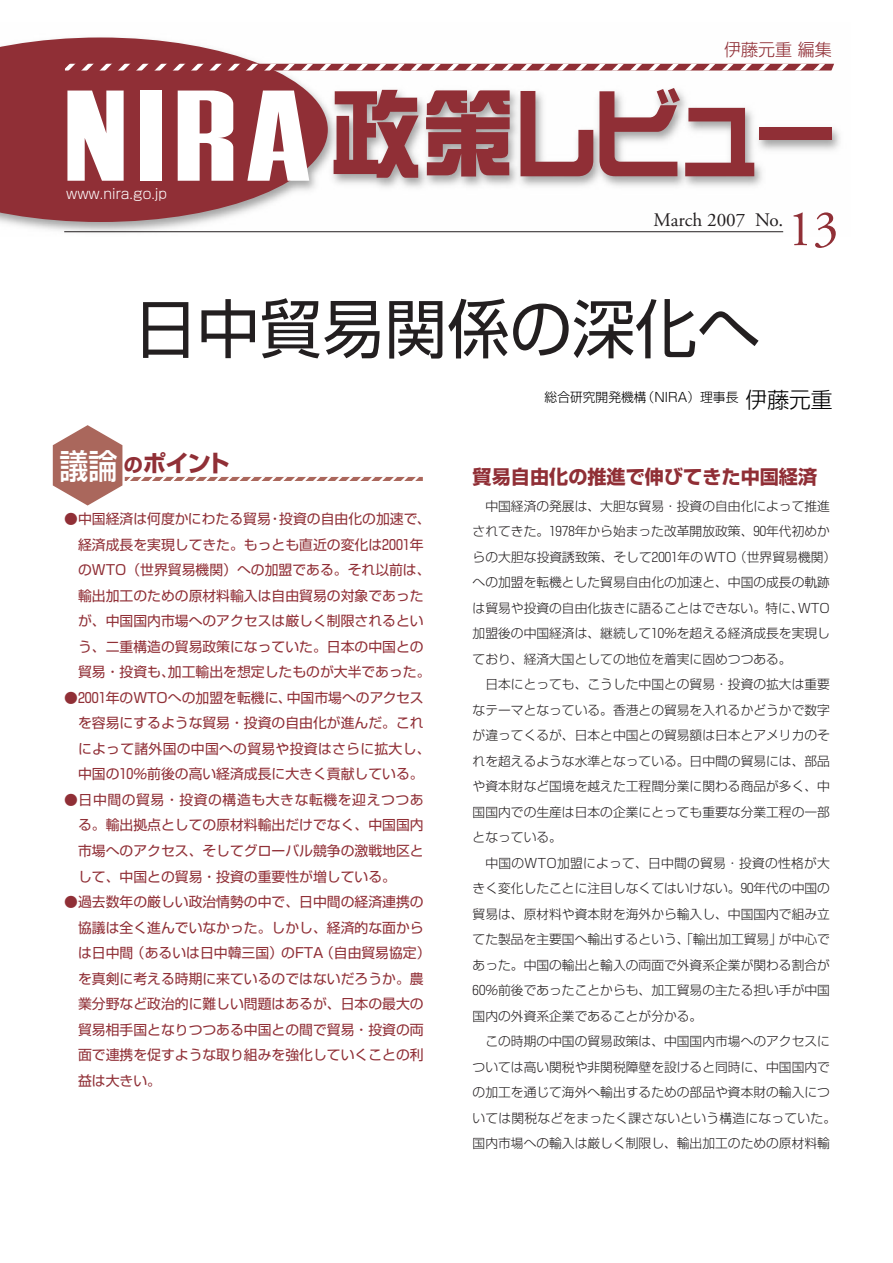
<style>
.page{position:relative;width:893px;height:1263px;background:#fff}
.page>*{position:absolute;margin:0;border:0;box-sizing:border-box;transform-origin:0 0}
.t1{font:63.75px "Shin Go";color:#231f20}
.t2{font:51px "Adobe Garamond";color:#902f36}
.t3{font:700 23.4px "Shin Go";color:#902f36}
.t4{font:300 21.75px "Shin Go";color:#000}
.t5{font:700 19.2px "Shin Go";color:#902f36}
.t6{font:19.2px "Adobe Garamond";color:#231f20}
.t7{font:300 16.95px "Shin Go";color:#902f36}
.t8{font:13.8px/25.5px "Shin Go";color:#902f36}
.t9{font:300 13.8px "Shin Go";color:#fff}
.t10{font:300 12.75px/25.5px "Shin Go";color:#231f20;text-align:justify}
.t11{font:300 12.75px "Shin Go";color:#000}
.s1{font-weight:500;font-size:34.05px;color:#fff}
.s2{font-size:19.2px}
.s3{font-family:"Shingo Num"}
</style>
<div class="page">
<img style="left:1px;top:37px;width:839px;height:196px">
<svg style="left:0;top:38px;width:328px;height:184px;fill:#902f36"></svg>
<svg style="left:65px;top:64px;width:769px;height:7px"></svg>
<svg style="left:53px;top:425px;width:370px;height:81px"></svg>
<svg style="left:67px;top:91px;width:57px;height:90px"></svg>
<div style="left:140px;top:91px;width:22px;height:90px;background:#fff"></div>
<svg style="left:178px;top:91px;width:55px;height:90px"></svg>
<svg style="left:247px;top:91px;width:62px;height:90px"></svg>
<svg style="left:333px;top:90px;width:85px;height:88px;background:#a66468"></svg>
<svg style="left:426px;top:90px;width:83px;height:87px;background:#9c5156"></svg>
<svg style="left:520px;top:91px;width:73px;height:85px"></svg>
<svg style="left:599px;top:88px;width:155px;height:88px"></svg>
<div style="left:759px;top:127px;width:72px;height:13px;background:#902f36"></div>
<hr style="left:64px;top:231px;width:719px;height:1px;background:#231f20">
<p class="t9" style="left:66px;top:188px;width:103px">www.nira.go.jp</p>
<h3 class="t7" style="left:724px;top:44px;width:109px">伊藤元重 編集</h3>
<h3 class="t6" style="left:653px;top:213px;width:131px">March 2007 No.</h3>
<h2 class="t2" style="left:787px;top:208px;width:53px">13</h2>
<h1 class="t1" style="left:134px;top:305px;width:627px">日中貿易関係の深化へ</h1>
<h3 class="t3" style="left:59px;top:454px;width:172px"><span class="s1">議論</span> <span class="s2">の</span>ポイント</h3>
<p class="t8" style="left:78px;top:508px;width:354px;text-indent:-14px">●中国経済は何度かにわたる貿易・投資の自由化の加速で、経済成長を実現してきた。もっとも直近の変化は<span class="s3">2001</span>年のWTO（世界貿易機関）への加盟である。それ以前は、輸出加工のための原材料輸入は自由貿易の対象であったが、中国国内市場へのアクセスは厳しく制限されるという、二重構造の貿易政策になっていた。日本の中国との貿易・投資も、加工輸出を想定したものが大半であった。</p>
<p class="t8" style="left:78px;top:687px;width:354px;text-indent:-14px">●<span class="s3">2001</span>年のWTOへの加盟を転機に、中国市場へのアクセスを容易にするような貿易・投資の自由化が進んだ。これによって諸外国の中国への貿易や投資はさらに拡大し、中国の<span class="s3">10</span>％前後の高い経済成長に大きく貢献している。</p>
<p class="t8" style="left:78px;top:789px;width:347px;text-align:justify;text-indent:-14px">●日中間の貿易・投資の構造も大きな転機を迎えつつある。輸出拠点としての原材料輸出だけでなく、中国国内市場へのアクセス、そしてグローバル競争の激戦地区として、中国との貿易・投資の重要性が増している。</p>
<p class="t8" style="left:78px;top:891px;width:354px;text-indent:-14px">●過去数年の厳しい政治情勢の中で、日中間の経済連携の協議は全く進んでいなかった。しかし、経済的な面からは日中間（あるいは日中韓三国）のFTA（自由貿易協定）を真剣に考える時期に来ているのではないだろうか。農業分野など政治的に難しい問題はあるが、日本の最大の貿易相手国となりつつある中国との間で貿易・投資の両面で連携を促すような取り組みを強化していくことの利益は大きい。</p>
<p class="t11" style="left:544px;top:392px;width:195px">総合研究開発機構（NIRA）理事長</p>
<h3 class="t4" style="left:745px;top:392px;width:89px">伊藤元重</h3>
<h3 class="t5" style="left:472px;top:470px;width:346px">貿易自由化の推進で伸びてきた中国経済</h3>
<p class="t10" style="left:472px;top:495px;width:365px;text-align:left;text-indent:13px">中国経済の発展は、大胆な貿易・投資の自由化によって推進されてきた。<span class="s3">1978</span>年から始まった改革開放政策、<span class="s3">90</span>年代初めからの大胆な投資誘致策、そして<span class="s3">2001</span>年のWTO（世界貿易機関）への加盟を転機とした貿易自由化の加速と、中国の成長の軌跡は貿易や投資の自由化抜きに語ることはできない。特に、WTO加盟後の中国経済は、継続して<span class="s3">10</span>％を超える経済成長を実現しており、経済大国としての地位を着実に固めつつある。</p>
<p class="t10" style="left:472px;top:673px;width:359px;text-indent:13px">日本にとっても、こうした中国との貿易・投資の拡大は重要なテーマとなっている。香港との貿易を入れるかどうかで数字が違ってくるが、日本と中国との貿易額は日本とアメリカのそれを超えるような水準となっている。日中間の貿易には、部品や資本財など国境を越えた工程間分業に関わる商品が多く、中国国内での生産は日本の企業にとっても重要な分業工程の一部となっている。</p>
<p class="t10" style="left:472px;top:852px;width:359px;text-indent:13px">中国のWTO加盟によって、日中間の貿易・投資の性格が大きく変化したことに注目しなくてはいけない。<span class="s3">90</span>年代の中国の貿易は、原材料や資本財を海外から輸入し、中国国内で組み立てた製品を主要国へ輸出するという、「輸出加工貿易」が中心であった。中国の輸出と輸入の両面で外資系企業が関わる割合が<span class="s3">60</span>％前後であったことからも、加工貿易の主たる担い手が中国国内の外資系企業であることが分かる。</p>
<p class="t10" style="left:472px;top:1031px;width:365px;text-align:center">この時期の中国の貿易政策は、中国国内市場へのアクセスに<br>ついては高い関税や非関税障壁を設けると同時に、中国国内での加工を通じて海外へ輸出するための部品や資本財の輸入については関税などをまったく課さないという構造になっていた。国内市場への輸入は厳しく制限し、輸出加工のための原材料輸</p>
</div>
